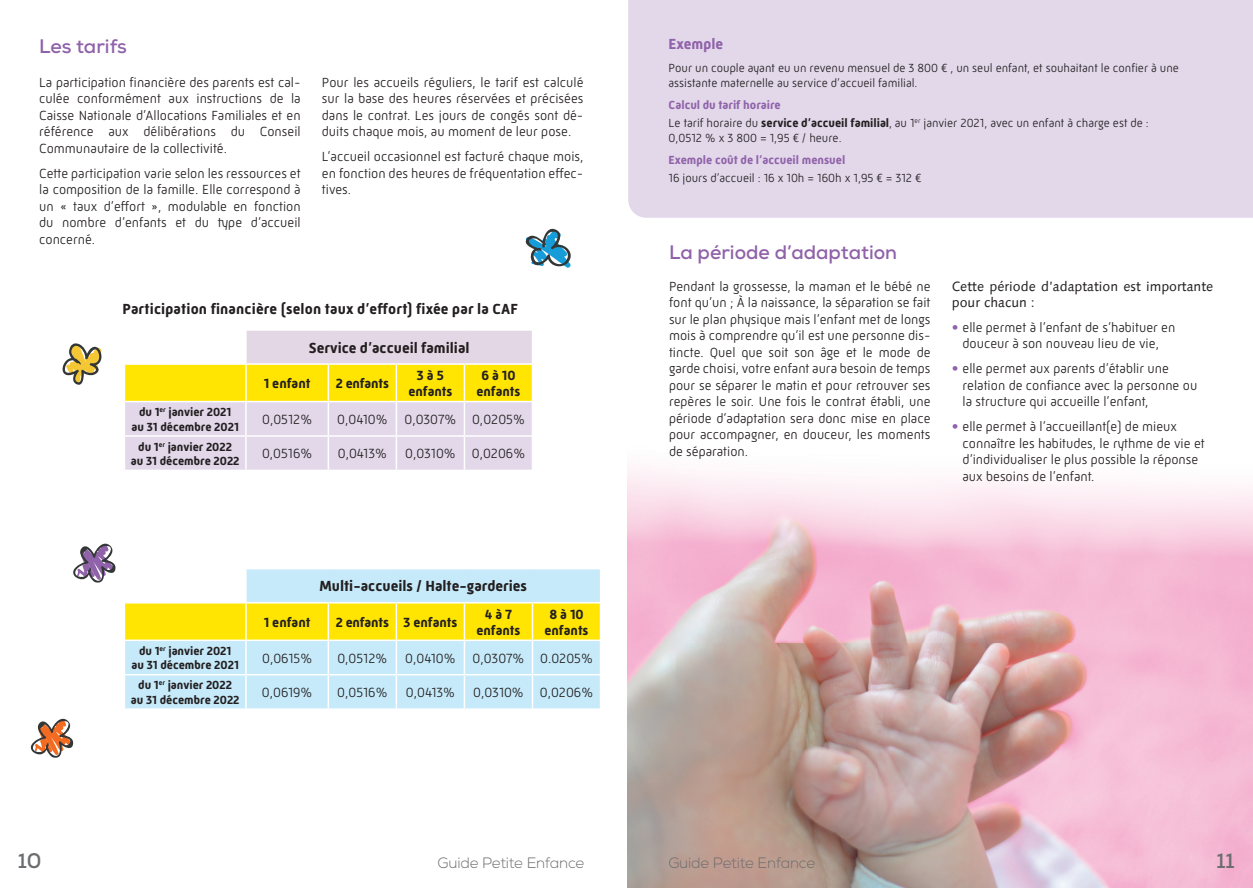
<style>
.page{position:relative;width:1253px;height:888px;background:#fff}
.page>*{position:absolute;margin:0;border:0;box-sizing:border-box;transform-origin:0 0}
.t1{font:700 21px "Nexa";color:#6c6d70}
.t2{font:700 19.5px "Nexa";color:#9062a9}
.t3{font:700 15px "Mic 32 New";color:#231f20}
.t4{font:300 15px "Nexa";letter-spacing:-.015em;color:#6c6d70}
.t5{font:700 15px "Mic 32 New";color:#9062a9}
.t6{font:300 13.65px "Mic 32 New";color:#231f20}
.t7{font:700 13.65px/16.4px "Mic 32 New";color:#231f20;text-align:center}
.t8{font:300 13.5px/16.5px "Mic 32 New";color:#231f20;text-align:justify}
.t9{font:13.5px/16.2px "Linotype Syntax Os F";color:#231f20}
.t10{font:300 12px/14.4px "Mic 32 New";color:#231f20}
.t11{font:700 12px/14.4px "Mic 32 New";color:#231f20;text-align:center}
.t12{font:700 12px "Mic 32 New";color:#9062a9}
.s1{font-weight:700;color:#9062a9}
.s2{font-weight:700}
.s3{font-family:"Linotype Syntax Os F";font-weight:400;color:#9062a9}
</style>
<div class="page">
<img style="left:627px;top:468px;width:626px;height:419px">
<div style="left:628px;top:0;width:625px;height:218px;background:#e2d8ea"></div>
<div style="left:246px;top:330px;width:286px;height:34px;background:#e4d7e5"></div>
<svg style="left:125px;top:365px;width:407px;height:104px;background:#ecdd98"></svg>
<hr style="left:245px;top:330px;width:2px;height:33px;background:#fff">
<hr style="left:246px;top:363px;width:82px;height:2px;background:#fff">
<hr style="left:245px;top:365px;width:2px;height:36px;background:#fff">
<hr style="left:328px;top:363px;width:68px;height:2px;background:#fff">
<hr style="left:328px;top:365px;width:1px;height:36px;background:#fff">
<hr style="left:396px;top:363px;width:68px;height:2px;background:#fff">
<hr style="left:396px;top:365px;width:1px;height:36px;background:#fff">
<hr style="left:464px;top:363px;width:69px;height:2px;background:#fff">
<hr style="left:464px;top:365px;width:1px;height:36px;background:#fff">
<hr style="left:124px;top:401px;width:122px;height:1px;background:#fff">
<hr style="left:246px;top:401px;width:82px;height:1px;background:#fff">
<hr style="left:245px;top:402px;width:2px;height:33px;background:#fff">
<hr style="left:328px;top:401px;width:68px;height:1px;background:#fff">
<hr style="left:328px;top:402px;width:1px;height:33px;background:#fff">
<hr style="left:396px;top:401px;width:68px;height:1px;background:#fff">
<hr style="left:396px;top:402px;width:1px;height:33px;background:#fff">
<hr style="left:464px;top:401px;width:69px;height:1px;background:#fff">
<hr style="left:464px;top:402px;width:1px;height:33px;background:#fff">
<hr style="left:124px;top:435px;width:122px;height:1px;background:#fff">
<hr style="left:246px;top:435px;width:82px;height:1px;background:#fff">
<hr style="left:245px;top:436px;width:2px;height:33px;background:#fff">
<hr style="left:328px;top:435px;width:68px;height:1px;background:#fff">
<hr style="left:328px;top:436px;width:1px;height:33px;background:#fff">
<hr style="left:396px;top:435px;width:68px;height:1px;background:#fff">
<hr style="left:396px;top:436px;width:1px;height:33px;background:#fff">
<hr style="left:464px;top:435px;width:69px;height:1px;background:#fff">
<hr style="left:464px;top:436px;width:1px;height:33px;background:#fff">
<svg style="left:73px;top:543px;width:43px;height:40px"></svg>
<svg style="left:525px;top:228px;width:46px;height:40px"></svg>
<svg style="left:125px;top:569px;width:475px;height:139px;background:#cbecfa"></svg>
<div style="left:125px;top:603px;width:475px;height:36px;background:#ffe501"></div>
<hr style="left:245px;top:569px;width:2px;height:33px;background:#fff">
<hr style="left:124px;top:602px;width:122px;height:1px;background:#fff">
<hr style="left:246px;top:602px;width:82px;height:1px;background:#fff">
<hr style="left:245px;top:603px;width:2px;height:36px;background:#fff">
<hr style="left:328px;top:602px;width:68px;height:1px;background:#fff">
<hr style="left:328px;top:603px;width:1px;height:36px;background:#fff">
<hr style="left:396px;top:602px;width:68px;height:1px;background:#fff">
<hr style="left:396px;top:603px;width:1px;height:36px;background:#fff">
<hr style="left:464px;top:602px;width:68px;height:1px;background:#fff">
<hr style="left:464px;top:603px;width:1px;height:36px;background:#fff">
<hr style="left:532px;top:602px;width:69px;height:1px;background:#fff">
<hr style="left:532px;top:603px;width:1px;height:36px;background:#fff">
<hr style="left:124px;top:639px;width:122px;height:2px;background:#fff">
<hr style="left:246px;top:639px;width:82px;height:2px;background:#fff">
<hr style="left:245px;top:641px;width:2px;height:32px;background:#fff">
<hr style="left:328px;top:639px;width:68px;height:2px;background:#fff">
<hr style="left:328px;top:641px;width:1px;height:32px;background:#fff">
<hr style="left:396px;top:639px;width:68px;height:2px;background:#fff">
<hr style="left:396px;top:641px;width:1px;height:32px;background:#fff">
<hr style="left:464px;top:639px;width:68px;height:2px;background:#fff">
<hr style="left:464px;top:641px;width:1px;height:32px;background:#fff">
<hr style="left:532px;top:639px;width:69px;height:2px;background:#fff">
<hr style="left:532px;top:641px;width:1px;height:32px;background:#fff">
<hr style="left:124px;top:673px;width:122px;height:2px;background:#fff">
<hr style="left:246px;top:673px;width:82px;height:2px;background:#fff">
<hr style="left:245px;top:675px;width:2px;height:33px;background:#fff">
<hr style="left:328px;top:673px;width:68px;height:2px;background:#fff">
<hr style="left:328px;top:675px;width:1px;height:33px;background:#fff">
<hr style="left:396px;top:673px;width:68px;height:2px;background:#fff">
<hr style="left:396px;top:675px;width:1px;height:33px;background:#fff">
<hr style="left:464px;top:673px;width:68px;height:2px;background:#fff">
<hr style="left:464px;top:675px;width:1px;height:33px;background:#fff">
<hr style="left:532px;top:673px;width:69px;height:2px;background:#fff">
<hr style="left:532px;top:675px;width:1px;height:33px;background:#fff">
<svg style="left:62px;top:343px;width:40px;height:42px"></svg>
<svg style="left:30px;top:718px;width:44px;height:40px"></svg>
<h2 class="t2" style="left:39px;top:33px;width:89px">Les tarifs</h2>
<p class="t8" style="left:39px;top:74px;width:263px">La participation financière des parents est cal&shy;culée conformément aux instructions de la Caisse Nationale d’Allocations Familiales et en référence aux délibérations du Conseil Communautaire de la collectivité.</p>
<p class="t8" style="left:39px;top:165px;width:263px">Cette participation varie selon les ressources et la composition de la famille. Elle correspond à un « taux d’effort », modulable en fonction du nombre d’enfants et du type d’accueil concerné.</p>
<p class="t8" style="left:322px;top:74px;width:263px">Pour les accueils réguliers, le tarif est calculé sur la base des heures réservées et précisées dans le contrat. Les jours de congés sont dé&shy;duits chaque mois, au moment de leur pose.</p>
<p class="t8" style="left:322px;top:148px;width:263px">L’accueil occasionnel est facturé chaque mois, en fonction des heures de fréquentation effec&shy;tives.</p>
<p class="t3" style="left:123px;top:300px;width:397px">Participation financière (selon taux d’effort) fixée par la CAF</p>
<p class="t3" style="left:309px;top:339px;width:162px">Service d’accueil familial</p>
<p class="t7" style="left:264px;top:375px;width:48px">1 enfant</p>
<p class="t7" style="left:336px;top:375px;width:55px">2 enfants</p>
<p class="t7" style="left:408px;top:367px;width:46px">3 à 5 enfants</p>
<p class="t7" style="left:476px;top:367px;width:46px">6 à 10 enfants</p>
<p class="t11" style="left:131px;top:405px;width:109px">du 1<sup>er</sup> janvier 2021 au 31 décembre 2021</p>
<p class="t6" style="left:262px;top:411px;width:51px">0,0512%</p>
<p class="t6" style="left:337px;top:411px;width:52px">0,0410%</p>
<p class="t6" style="left:404px;top:411px;width:122px">0,0307% 0,0205%</p>
<p class="t11" style="left:131px;top:439px;width:110px">du 1<sup>er</sup> janvier 2022 au 31 décembre 2022</p>
<p class="t6" style="left:262px;top:446px;width:52px">0,0516%</p>
<p class="t6" style="left:338px;top:446px;width:51px">0,0413%</p>
<p class="t6" style="left:405px;top:446px;width:121px">0,0310% 0,0206%</p>
<p class="t3" style="left:319px;top:577px;width:209px">Multi-accueils / Halte-garderies</p>
<p class="t7" style="left:264px;top:613px;width:48px">1 enfant</p>
<p class="t7" style="left:336px;top:613px;width:123px">2 enfants 3 enfants</p>
<p class="t7" style="left:476px;top:605px;width:46px">4 à 7 enfants</p>
<p class="t7" style="left:544px;top:605px;width:46px">8 à 10 enfants</p>
<p class="t11" style="left:131px;top:643px;width:109px">du 1<sup>er</sup> janvier 2021 au 31 décembre 2021</p>
<p class="t6" style="left:262px;top:650px;width:51px">0,0615%</p>
<p class="t6" style="left:337px;top:650px;width:51px">0,0512%</p>
<p class="t6" style="left:405px;top:650px;width:52px">0,0410%</p>
<p class="t6" style="left:472px;top:650px;width:122px">0,0307% 0.0205%</p>
<p class="t11" style="left:131px;top:678px;width:110px">du 1<sup>er</sup> janvier 2022 au 31 décembre 2022</p>
<p class="t6" style="left:262px;top:684px;width:52px">0,0619%</p>
<p class="t6" style="left:337px;top:684px;width:52px">0,0516%</p>
<p class="t6" style="left:406px;top:684px;width:51px">0,0413%</p>
<p class="t6" style="left:473px;top:684px;width:121px">0,0310% 0,0206%</p>
<p class="t5" style="left:668px;top:36px;width:56px">Exemple</p>
<p class="t10" style="left:668px;top:61px;width:512px">Pour un couple ayant eu un revenu mensuel de 3 800 € , un seul enfant, et souhaitant le confier à une assistante maternelle au service d’accueil familial.</p>
<p class="t10" style="left:668px;top:95px;width:482px;line-height:18.6px"><span class="s1">Calcul du tarif horaire<br></span>Le tarif horaire du <span class="s2">service d’accueil familial</span>, au 1<sup>er</sup> janvier 2021, avec un enfant à charge est de :</p>
<p class="t10" style="left:668px;top:130px;width:174px">0,0512 % x 3 800 = 1,95 € / heure.</p>
<p class="t12" style="left:668px;top:152px;width:178px">Exemple coût de l’accueil mensuel</p>
<p class="t10" style="left:668px;top:171px;width:254px">16 jours d’accueil : 16 x 10h = 160h x 1,95 € = 312 €</p>
<h2 class="t2" style="left:669px;top:240px;width:230px">La période d’adaptation</h2>
<p class="t8" style="left:669px;top:278px;width:263px">Pendant la grossesse, la maman et le bébé ne font qu’un ; À la naissance, la séparation se fait sur le plan physique mais l’enfant met de longs mois à comprendre qu’il est une personne dis&shy;tincte. Quel que soit son âge et le mode de garde choisi, votre enfant aura besoin de temps pour se séparer le matin et pour retrouver ses repères le soir. Une fois le contrat établi, une période d’adaptation sera donc mise en place pour accompagner, en douceur, les moments de séparation.</p>
<p class="t9" style="left:952px;top:278px;width:263px">Cette période d’adaptation est importante pour chacun :</p>
<p class="t8" style="left:952px;top:319px;width:225px;text-align:center"><span class="s3">•</span> elle permet à l’enfant de s’habituer en douceur à son nouveau lieu de vie,</p>
<p class="t8" style="left:962px;top:360px;width:236px;text-align:left;text-indent:-11px"><span class="s3">•</span> elle permet aux parents d’établir une relation de confiance avec la personne ou la structure qui accueille l’enfant,</p>
<p class="t8" style="left:962px;top:418px;width:244px;text-align:left;text-indent:-11px"><span class="s3">•</span> elle permet à l’accueillant(e) de mieux connaître les habitudes, le rythme de vie et d’individualiser le plus possible la réponse aux besoins de l’enfant.</p>
<h1 class="t1" style="left:18px;top:847px;width:25px">10</h1>
<p class="t4" style="left:437px;top:854px;width:148px">Guide Petite Enfance</p>
<p class="t4" style="left:668px;top:854px;width:148px">Guide Petite Enfance</p>
<h1 class="t1" style="left:1216px;top:847px;width:20px">11</h1>
</div>
